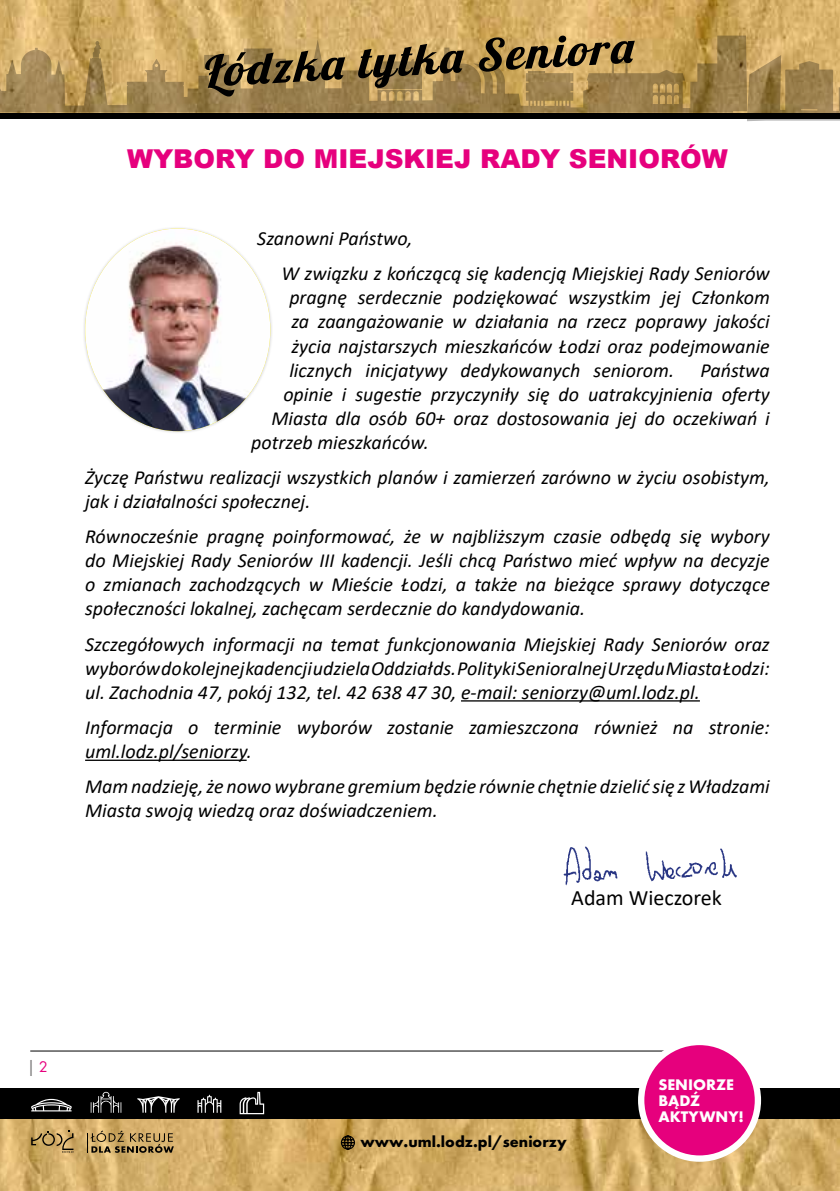
<style>
.page{position:relative;width:840px;height:1191px;background:#fff}
.page>*{position:absolute;margin:0;border:0;box-sizing:border-box;transform-origin:0 0}
.t1{font:900 26px "Arial";color:#e6007d}
.t2{font:22px "Calibri";color:#000}
.t3{font:italic 20px/24px "Calibri";color:#000}
.t4{font:16px "Futura PT Bold";color:#000}
.t5{font:16px/16px "Futura PT Bold";color:#fff}
.t6{font:16px "Futura PT Book";color:#706f6f}
.s1{color:#e6007d}
</style>
<div class="page">
<hr style="left:30px;top:1050px;width:673px;height:1px;background:#000">
<img style="left:0;top:1119px;width:839px;height:72px">
<svg style="left:31px;top:1130px;width:43px;height:22px"></svg>
<svg style="left:87px;top:1130px;width:87px;height:22px;background:#a38753"></svg>
<div style="left:0;top:1088px;width:839px;height:30px;background:#000"></div>
<svg style="left:31px;top:1098px;width:41px;height:13px"></svg>
<svg style="left:239px;top:1091px;width:25px;height:23px"></svg>
<svg style="left:91px;top:1091px;width:30px;height:21px"></svg>
<svg style="left:137px;top:1096px;width:43px;height:16px"></svg>
<svg style="left:197px;top:1094px;width:24px;height:18px"></svg>
<div style="left:0;top:113px;width:839px;height:5px;background:#000"></div>
<div style="left:637px;top:1038px;width:123px;height:123px;background:#fff;border-radius:50%"></div>
<div style="left:644px;top:1045px;width:110px;height:110px;background:#e6007d;border-radius:50%"></div>
<img style="left:0;top:0;width:839px;height:44px">
<svg style="left:746px;top:44px;width:93px;height:77px;background:#a48853"></svg>
<svg style="left:0;top:36px;width:746px;height:77px;background:#b19256"></svg>
<svg style="left:205px;top:51px;width:140px;height:46px;background:#78643d"></svg>
<svg style="left:358px;top:44px;width:106px;height:44px;background:#7e6840"></svg>
<svg style="left:478px;top:36px;width:156px;height:37px;background:#8d7444"></svg>
<svg style="left:340px;top:1134px;width:15px;height:16px"></svg>
<hr style="left:461px;top:700px;width:238px;height:1px;background:#000">
<hr style="left:85px;top:759px;width:161px;height:2px;background:#000">
<div style="left:82px;top:226px;width:190px;height:208px;background:#000;opacity:.15"></div>
<img style="left:85px;top:228px;width:185px;height:203px">
<img style="left:563px;top:846px;width:174px;height:40px">
<h1 class="t1" style="left:127px;top:140px;width:602px">WYBORY DO MIEJSKIEJ RADY SENIORÓW</h1>
<p class="t3" style="left:281px;top:220px;width:490px;line-height:35.4px;text-indent:-24px">Szanowni Państwo,<br>W związku z kończącą się kadencją Miejskiej Rady Seniorów</p>
<p class="t3" style="left:289px;top:285px;width:481px;text-align:justify">pragnę serdecznie podziękować wszystkim jej Członkom za zaangażowanie w działania na rzecz poprawy jakości życia najstarszych mieszkańców Łodzi oraz podejmowanie licznych inicjatywy dedykowanych seniorom.</p>
<p class="t3" style="left:700px;top:357px;width:71px">Państwa</p>
<p class="t3" style="left:283px;top:381px;width:488px">opinie i sugestie przyczyniły się do uatrakcyjnienia oferty</p>
<p class="t3" style="left:271px;top:405px;width:499px">Miasta dla osób 60+ oraz dostosowania jej do oczekiwań i</p>
<p class="t3" style="left:251px;top:429px;width:179px">potrzeb mieszkańców.</p>
<p class="t3" style="left:85px;top:464px;width:686px">Życzę Państwu realizacji wszystkich planów i zamierzeń zarówno w życiu osobistym, jak i działalności społecznej.</p>
<p class="t3" style="left:85px;top:524px;width:686px;text-align:justify">Równocześnie pragnę poinformować, że w najbliższym czasie odbędą się wybory do Miejskiej Rady Seniorów III kadencji. Jeśli chcą Państwo mieć wpływ na decyzje o zmianach zachodzących w Mieście Łodzi, a także na bieżące sprawy dotyczące społeczności lokalnej, zachęcam serdecznie do kandydowania.</p>
<p class="t3" style="left:85px;top:631px;width:685px;text-align:justify">Szczegółowych informacji na temat funkcjonowania Miejskiej Rady Seniorów oraz wyborów do kolejnej kadencji udziela Oddział ds. Polityki Senioralnej Urzędu Miasta Łodzi: ul. Zachodnia 47, pokój 132, tel. 42 638 47 30, e-mail: seniorzy@uml.lodz.pl.</p>
<p class="t3" style="left:85px;top:714px;width:686px">Informacja o terminie wyborów zostanie zamieszczona również na stronie: uml.lodz.pl/seniorzy.</p>
<p class="t3" style="left:85px;top:774px;width:685px">Mam nadzieję, że nowo wybrane gremium będzie równie chętnie dzielić się z Władzami<br>Miasta swoją wiedzą oraz doświadczeniem.</p>
<p class="t2" style="left:571px;top:882px;width:152px">Adam Wieczorek</p>
<p class="t6" style="left:27px;top:1056px;width:22px">| <span class="s1">2</span></p>
<p class="t4" style="left:360px;top:1131px;width:208px">www.uml.lodz.pl/seniorzy</p>
<p class="t5" style="left:658px;top:1076px;width:87px">SENIORZE<br>BĄDŹ<br>AKTYWNY!</p>
</div>
